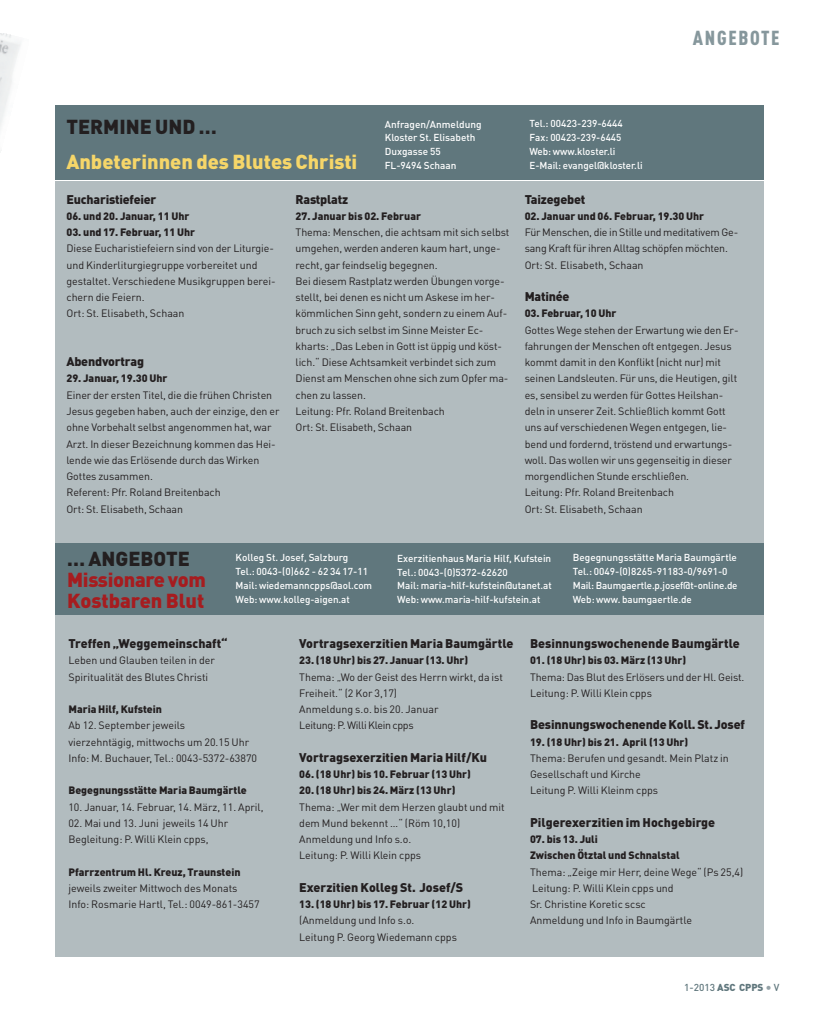
<style>
.page{position:relative;width:815px;height:1028px;background:#fff}
.page>*{position:absolute;margin:0;border:0;box-sizing:border-box;transform-origin:0 0}
.t1{font:900 20px "DIN Pro";color:#f6d669}
.t2{font:900 20px/21.2px "DIN Pro";letter-spacing:-.015em;color:#a61c1f}
.t3{font:900 20px "DIN Pro";color:#231f20}
.t4{font:900 20px "DIN Cond";letter-spacing:.085em;color:#86979c}
.t5{font:900 12.5px "DIN Pro";color:#231f20}
.t6{font:10.62px/16.2px "DIN Pro";letter-spacing:-.005em;color:#231f20}
.t7{font:900 10.62px/16.2px "DIN Pro";color:#231f20}
.t8{font:500 10px/13.8px "DIN Pro";color:#fff}
.t9{font:500 10px "DIN Pro";color:#60777d}
.s1{font-weight:900}
.s2{font-size:12.5px;color:#95a2a7}
</style>
<div class="page">
<div style="left:55px;top:181px;width:708px;height:375px;background:#b2bcbf"></div>
<div style="left:55px;top:105px;width:709px;height:74px;background:#60777d"></div>
<div style="left:55px;top:615px;width:709px;height:341px;background:#b2bcbf"></div>
<div style="left:55px;top:543px;width:709px;height:72px;background:#60777d"></div>
<img style="left:0;top:33px;width:21px;height:96px">
<h1 class="t3" style="left:66px;top:115px;width:152px">TERMINE UND …</h1>
<h1 class="t1" style="left:66px;top:150px;width:293px">Anbeterinnen des Blutes Christi</h1>
<p class="t8" style="left:385px;top:117px;width:98px">Anfragen/Anmeldung<br>Kloster St. Elisabeth<br>Duxgasse 55<br>FL-9494 Schaan</p>
<p class="t8" style="left:529px;top:117px;width:115px">Tel.: 00423-239-6444<br>Fax: 00423-239-6445<br>Web: www.kloster.li<br>E-Mail: evangel@kloster.li</p>
<h1 class="t4" style="left:693px;top:26px;width:88px">ANGEBOTE</h1>
<p class="t5" style="left:66px;top:192px;width:92px">Eucharistiefeier</p>
<p class="t7" style="left:66px;top:208px;width:125px">06. und 20. Januar, 11 Uhr</p>
<p class="t7" style="left:66px;top:224px;width:130px">03. und 17. Februar, 11 Uhr</p>
<p class="t6" style="left:66px;top:240px;width:211px">Diese Eucharistiefeiern sind von der Liturgie&shy;und Kinderliturgiegruppe vorbereitet und gestaltet. Verschiedene Musikgruppen berei&shy;chern die Feiern.<br>Ort: St. Elisabeth, Schaan</p>
<p class="t5" style="left:66px;top:354px;width:79px">Abendvortrag</p>
<p class="t7" style="left:66px;top:370px;width:103px">29. Januar, 19.30 Uhr</p>
<p class="t6" style="left:66px;top:387px;width:214px">Einer der ersten Titel, die die frühen Christen Jesus gegeben haben, auch der einzige, den er ohne Vorbehalt selbst angenommen hat, war Arzt. In dieser Bezeichnung kommen das Hei&shy;lende wie das Erlösende durch das Wirken Gottes zusammen.<br>Referent: Pfr. Roland Breitenbach<br>Ort: St. Elisabeth, Schaan</p>
<p class="t5" style="left:296px;top:192px;width:54px">Rastplatz</p>
<p class="t7" style="left:296px;top:208px;width:127px">27. Januar bis 02. Februar</p>
<p class="t6" style="left:296px;top:224px;width:215px">Thema: Menschen, die achtsam mit sich selbst umgehen, werden anderen kaum hart, unge&shy;recht, gar feindselig begegnen.<br>Bei diesem Rastplatz werden Übungen vorge&shy;stellt, bei denen es nicht um Askese im her&shy;kömmlichen Sinn geht, sondern zu einem Auf&shy;bruch zu sich selbst im Sinne Meister Ec&shy;kharts: „Das Leben in Gott ist üppig und köst&shy;lich.“ Diese Achtsamkeit verbindet sich zum Dienst am Menschen ohne sich zum Opfer ma&shy;chen zu lassen.<br>Leitung: Pfr. Roland Breitenbach<br>Ort: St. Elisabeth, Schaan</p>
<p class="t5" style="left:525px;top:192px;width:62px">Taizegebet</p>
<p class="t7" style="left:525px;top:208px;width:181px">02. Januar und 06. Februar, 19.30 Uhr</p>
<p class="t6" style="left:525px;top:224px;width:215px">Für Menschen, die in Stille und meditativem Ge&shy;sang Kraft für ihren Alltag schöpfen möchten.<br>Ort: St. Elisabeth, Schaan</p>
<p class="t5" style="left:525px;top:289px;width:46px">Matinée</p>
<p class="t7" style="left:525px;top:305px;width:93px">03. Februar, 10 Uhr</p>
<p class="t6" style="left:525px;top:322px;width:215px">Gottes Wege stehen der Erwartung wie den Er&shy;fahrungen der Menschen oft entgegen. Jesus kommt damit in den Konflikt (nicht nur) mit seinen Landsleuten. Für uns, die Heutigen, gilt es, sensibel zu werden für Gottes Heilshan&shy;deln in unserer Zeit. Schließlich kommt Gott uns auf verschiedenen Wegen entgegen, lie&shy;bend und fordernd, tröstend und erwartungs&shy;woll. Das wollen wir uns gegenseitig in dieser morgendlichen Stunde erschließen.<br>Leitung: Pfr. Roland Breitenbach<br>Ort: St. Elisabeth, Schaan</p>
<h1 class="t3" style="left:67px;top:547px;width:124px">… ANGEBOTE</h1>
<h1 class="t2" style="left:67px;top:568px;width:140px">Missionarevom<br>Kostbaren Blut</h1>
<p class="t8" style="left:236px;top:551px;width:138px">Kolleg St. Josef, Salzburg<br>Tel.: 0043-(0)662 - 62 34 17-11<br>Mail: wiedemanncpps@aol.com<br>Web: www.kolleg-aigen.at</p>
<p class="t8" style="left:397px;top:551px;width:156px">Exerzitienhaus Maria Hilf, Kufstein Tel.: 0043-(0)5372-62620<br>Mail: maria-hilf-kufstein@utanet.at Web: www.maria-hilf-kufstein.at</p>
<p class="t8" style="left:573px;top:551px;width:166px">Begegnungsstätte Maria Baumgärtle Tel.: 0049-(0)8265-91183-0/9691-0<br>Mail: Baumgaertle.p.josef@t-online.de Web: www. baumgaertle.de</p>
<p class="t5" style="left:68px;top:636px;width:161px">Treffen „Weggemeinschaft“</p>
<p class="t6" style="left:68px;top:652px;width:148px">Leben und Glauben teilen in der<br>Spiritualität des Blutes Christi</p>
<p class="t7" style="left:68px;top:700px;width:95px">Maria Hilf, Kufstein</p>
<p class="t6" style="left:68px;top:717px;width:190px">Ab 12. September jeweils<br>vierzehntägig, mittwochs um 20.15 Uhr<br>Info: M. Buchauer, Tel.: 0043-5372-63870</p>
<p class="t7" style="left:68px;top:782px;width:180px">Begegnungsstätte Maria Baumgärtle</p>
<p class="t6" style="left:68px;top:798px;width:197px">10. Januar, 14. Februar, 14. März, 11. April,</p>
<p class="t6" style="left:68px;top:814px;width:161px">02. Mai und 13. Juni jeweils 14 Uhr<br>Begleitung: P. Willi Klein cpps,</p>
<p class="t7" style="left:68px;top:863px;width:174px">Pfarrzentrum Hl. Kreuz, Traunstein</p>
<p class="t6" style="left:68px;top:879px;width:193px">jeweils zweiter Mittwoch des Monats<br>Info: Rosmarie Hartl, Tel.: 0049-861-3457</p>
<p class="t5" style="left:299px;top:636px;width:216px">Vortragsexerzitien Maria Baumgärtle</p>
<p class="t7" style="left:299px;top:652px;width:171px">23. (18 Uhr) bis 27. Januar (13. Uhr)</p>
<p class="t6" style="left:299px;top:668px;width:205px">Thema: „Wo der Geist des Herrn wirkt, da ist<br>Freiheit.“ (2 Kor 3,17)<br>Anmeldung s.o. bis 20. Januar<br>Leitung: P. Willi Klein cpps</p>
<p class="t5" style="left:299px;top:750px;width:189px">Vortragsexerzitien Maria Hilf/Ku</p>
<p class="t7" style="left:299px;top:765px;width:173px">06. (18 Uhr) bis 10. Februar (13 Uhr)</p>
<p class="t7" style="left:299px;top:782px;width:158px">20. (18 Uhr) bis 24. März (13 Uhr)</p>
<p class="t6" style="left:299px;top:798px;width:207px">Thema: „Wer mit dem Herzen glaubt und mit dem Mund bekennt …“ (Röm 10,10)<br>Anmeldung und Info s.o.<br>Leitung: P. Willi Klein cpps</p>
<p class="t5" style="left:299px;top:880px;width:166px">Exerzitien Kolleg St. Josef/S</p>
<p class="t7" style="left:299px;top:895px;width:173px">13. (18 Uhr) bis 17. Februar (12 Uhr)</p>
<p class="t6" style="left:299px;top:912px;width:159px">(Anmeldung und Info s.o.<br>Leitung P. Georg Wiedemann cpps</p>
<p class="t5" style="left:530px;top:636px;width:211px">Besinnungswochenende Baumgärtle</p>
<p class="t7" style="left:530px;top:652px;width:158px">01. (18 Uhr) bis 03. März (13 Uhr)</p>
<p class="t6" style="left:530px;top:668px;width:216px">Thema: Das Blut des Erlösers und der Hl. Geist.<br>Leitung: P. Willi Klein cpps</p>
<p class="t5" style="left:530px;top:717px;width:217px">Besinnungswochenende Koll. St. Josef</p>
<p class="t7" style="left:530px;top:733px;width:160px">19. (18 Uhr) bis 21. April (13 Uhr)</p>
<p class="t6" style="left:530px;top:749px;width:200px">Thema: Berufen und gesandt. Mein Platz in<br>Gesellschaft und Kirche<br>Leitung P. Willi Kleinm cpps</p>
<p class="t5" style="left:530px;top:815px;width:187px">Pilgerexerzitien im Hochgebirge</p>
<p class="t7" style="left:530px;top:830px;width:151px">07. bis 13. Juli<br>Zwischen Ötztal und Schnalstal</p>
<p class="t6" style="left:530px;top:863px;width:215px">Thema: „Zeige mir Herr, deine Wege“ (Ps 25,4)<br>Leitung: P. Willi Klein cpps und<br>Sr. Christine Koretic scsc<br>Anmeldung und Info in Baumgärtle</p>
<p class="t9" style="left:684px;top:982px;width:97px">1-2013 <span class="s1">ASC CPPS</span> <span class="s2">•</span> V</p>
</div>
